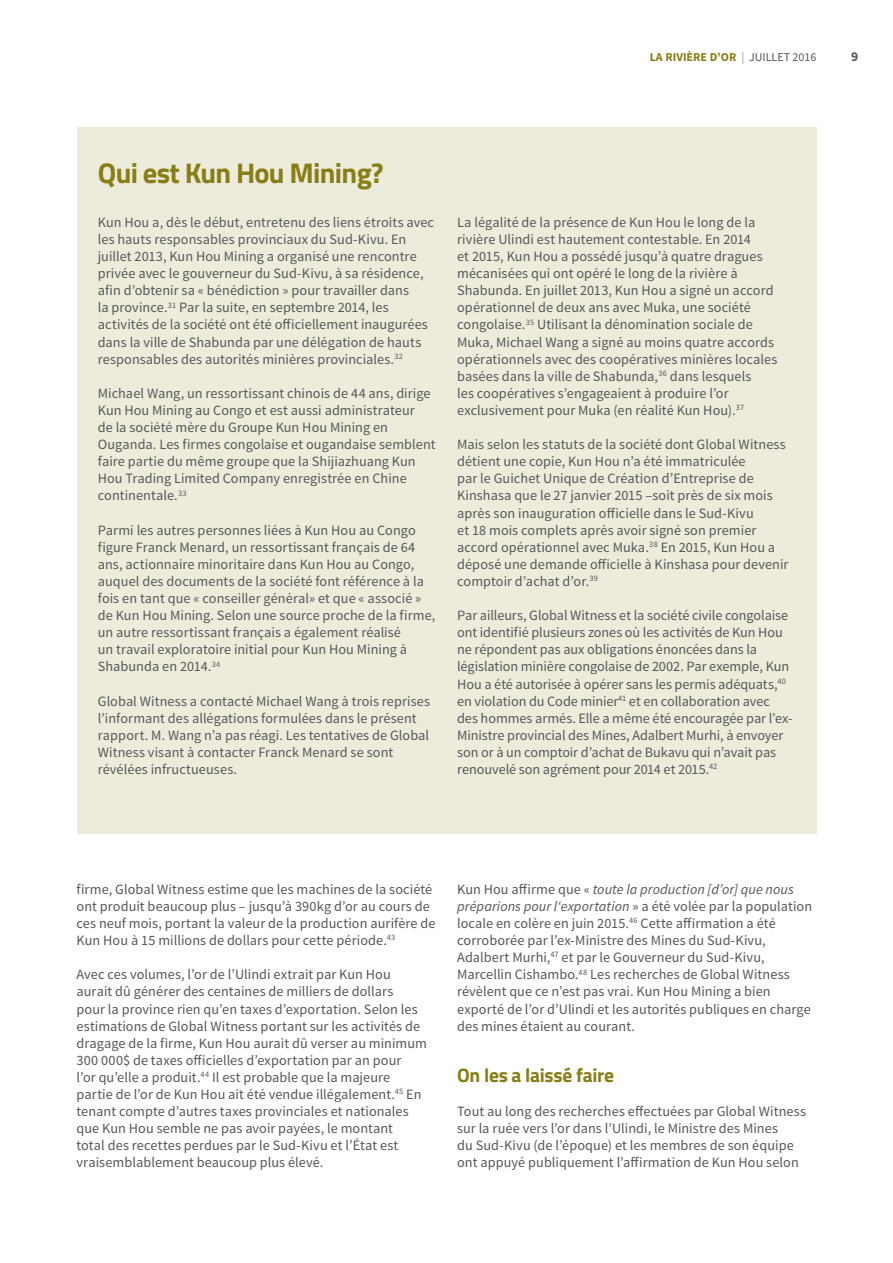
<style>
.page{position:relative;width:893px;height:1263px;background:#fff}
.page>*{position:absolute;margin:0;border:0;box-sizing:border-box;transform-origin:0 0}
.t1{font:700 28.5px "Titillium";letter-spacing:-.025em;color:#887e16}
.t2{font:700 19.5px "Titillium";letter-spacing:-.015em;color:#887e16}
.t3{font:14.25px/17.1px "Source Sans Pro";letter-spacing:.005em;color:#575756}
.t4{font:700 13.5px "Source Sans Pro";color:#575756}
.t5{font:700 12px "Source Sans Pro";color:#887e16}
.s1{font-weight:400;color:#9d9d9c}
.s2{font-weight:400;color:#575756}
.s3{font-style:italic}
</style>
<div class="page">
<div style="left:77px;top:128px;width:739px;height:706px;background:#edecdc"></div>
<p class="t5" style="left:650px;top:49px;width:168px">LA RIVIÈRE D’OR <span class="s1">|</span> <span class="s2">JUILLET 2016</span></p>
<p class="t4" style="left:851px;top:48px;width:9px">9</p>
<h1 class="t1" style="left:98px;top:151px;width:287px">Qui est Kun Hou Mining?</h1>
<p class="t3" style="left:98px;top:214px;width:338px">Kun Hou a, dès le début, entretenu des liens étroits avec les hauts responsables provinciaux du Sud-Kivu. En juillet 2013, Kun Hou Mining a organisé une rencontre privée avec le gouverneur du Sud-Kivu, à sa résidence, afin d’obtenir sa « bénédiction » pour travailler dans<br>la province.<sup>31</sup> Par la suite, en septembre 2014, les activités de la société ont été officiellement inaugurées dans la ville de Shabunda par une délégation de hauts responsables des autorités minières provinciales.<sup>32</sup></p>
<p class="t3" style="left:98px;top:385px;width:339px">Michael Wang, un ressortissant chinois de 44 ans, dirige Kun Hou Mining au Congo et est aussi administrateur<br>de la société mère du Groupe Kun Hou Mining en Ouganda. Les firmes congolaise et ougandaise semblent faire partie du même groupe que la Shijiazhuang Kun Hou Trading Limited Company enregistrée en Chine continentale.<sup>33</sup></p>
<p class="t3" style="left:98px;top:522px;width:339px">Parmi les autres personnes liées à Kun Hou au Congo figure Franck Menard, un ressortissant français de 64 ans, actionnaire minoritaire dans Kun Hou au Congo, auquel des documents de la société font référence à la fois en tant que « conseiller général» et que « associé » de Kun Hou Mining. Selon une source proche de la firme, un autre ressortissant français a également réalisé<br>un travail exploratoire initial pour Kun Hou Mining à Shabunda en 2014.<sup>34</sup></p>
<p class="t3" style="left:98px;top:693px;width:334px">Global Witness a contacté Michael Wang à trois reprises l’informant des allégations formulées dans le présent rapport. M. Wang n’a pas réagi. Les tentatives de Global Witness visant à contacter Franck Menard se sont révélées infructueuses.</p>
<p class="t3" style="left:457px;top:214px;width:322px">La légalité de la présence de Kun Hou le long de la rivière Ulindi est hautement contestable. En 2014<br>et 2015, Kun Hou a possédé jusqu’à quatre dragues mécanisées qui ont opéré le long de la rivière à Shabunda. En juillet 2013, Kun Hou a signé un accord opérationnel de deux ans avec Muka, une société congolaise.<sup>35</sup> Utilisant la dénomination sociale de Muka, Michael Wang a signé au moins quatre accords opérationnels avec des coopératives minières locales basées dans la ville de Shabunda,<sup>36</sup> dans lesquels<br>les coopératives s’engageaient à produire l’or exclusivement pour Muka (en réalité Kun Hou).<sup>37</sup></p>
<p class="t3" style="left:457px;top:436px;width:333px">Mais selon les statuts de la société dont Global Witness détient une copie, Kun Hou n’a été immatriculée<br>par le Guichet Unique de Création d’Entreprise de Kinshasa que le 27 janvier 2015 –soit près de six mois après son inauguration officielle dans le Sud-Kivu<br>et 18 mois complets après avoir signé son premier accord opérationnel avec Muka.<sup>38</sup> En 2015, Kun Hou a déposé une demande officielle à Kinshasa pour devenir comptoir d’achat d’or.<sup>39</sup></p>
<p class="t3" style="left:457px;top:607px;width:337px">Par ailleurs, Global Witness et la société civile congolaise ont identifié plusieurs zones où les activités de Kun Hou ne répondent pas aux obligations énoncées dans la législation minière congolaise de 2002. Par exemple, Kun Hou a été autorisée à opérer sans les permis adéquats,<sup>40 </sup>en violation du Code minier<sup>41</sup> et en collaboration avec des hommes armés. Elle a même été encouragée par l’ex-Ministre provincial des Mines, Adalbert Murhi, à envoyer son or à un comptoir d’achat de Bukavu qui n’avait pas renouvelé son agrément pour 2014 et 2015.<sup>42</sup></p>
<p class="t3" style="left:77px;top:881px;width:361px">firme, Global Witness estime que les machines de la société ont produit beaucoup plus – jusqu’à 390kg d’or au cours de ces neuf mois, portant la valeur de la production aurifère de Kun Hou à 15 millions de dollars pour cette période.<sup>43</sup></p>
<p class="t3" style="left:77px;top:966px;width:352px">Avec ces volumes, l’or de l’Ulindi extrait par Kun Hou aurait dû générer des centaines de milliers de dollars<br>pour la province rien qu’en taxes d’exportation. Selon les estimations de Global Witness portant sur les activités de dragage de la firme, Kun Hou aurait dû verser au minimum 300 000$ de taxes officielles d’exportation par an pour<br>l’or qu’elle a produit.<sup>44</sup> Il est probable que la majeure partie de l’or de Kun Hou ait été vendue illégalement.<sup>45</sup> En tenant compte d’autres taxes provinciales et nationales que Kun Hou semble ne pas avoir payées, le montant<br>total des recettes perdues par le Sud-Kivu et l’État est vraisemblablement beaucoup plus élevé.</p>
<p class="t3" style="left:457px;top:881px;width:357px">Kun Hou affirme que « <span class="s3">toute la production [d’or] que nous préparions pour l‘exportation</span> » a été volée par la population locale en colère en juin 2015.<sup>46</sup> Cette affirmation a été corroborée par l’ex-Ministre des Mines du Sud-Kivu, Adalbert Murhi,<sup>47</sup> et par le Gouverneur du Sud-Kivu, Marcellin Cishambo.<sup>48</sup> Les recherches de Global Witness révèlent que ce n’est pas vrai. Kun Hou Mining a bien exporté de l’or d’Ulindi et les autorités publiques en charge des mines étaient au courant.</p>
<h2 class="t2" style="left:457px;top:1060px;width:158px">On les a laissé faire</h2>
<p class="t3" style="left:457px;top:1103px;width:350px">Tout au long des recherches effectuées par Global Witness sur la ruée vers l’or dans l’Ulindi, le Ministre des Mines<br>du Sud-Kivu (de l’époque) et les membres de son équipe ont appuyé publiquement l’affirmation de Kun Hou selon</p>
</div>
